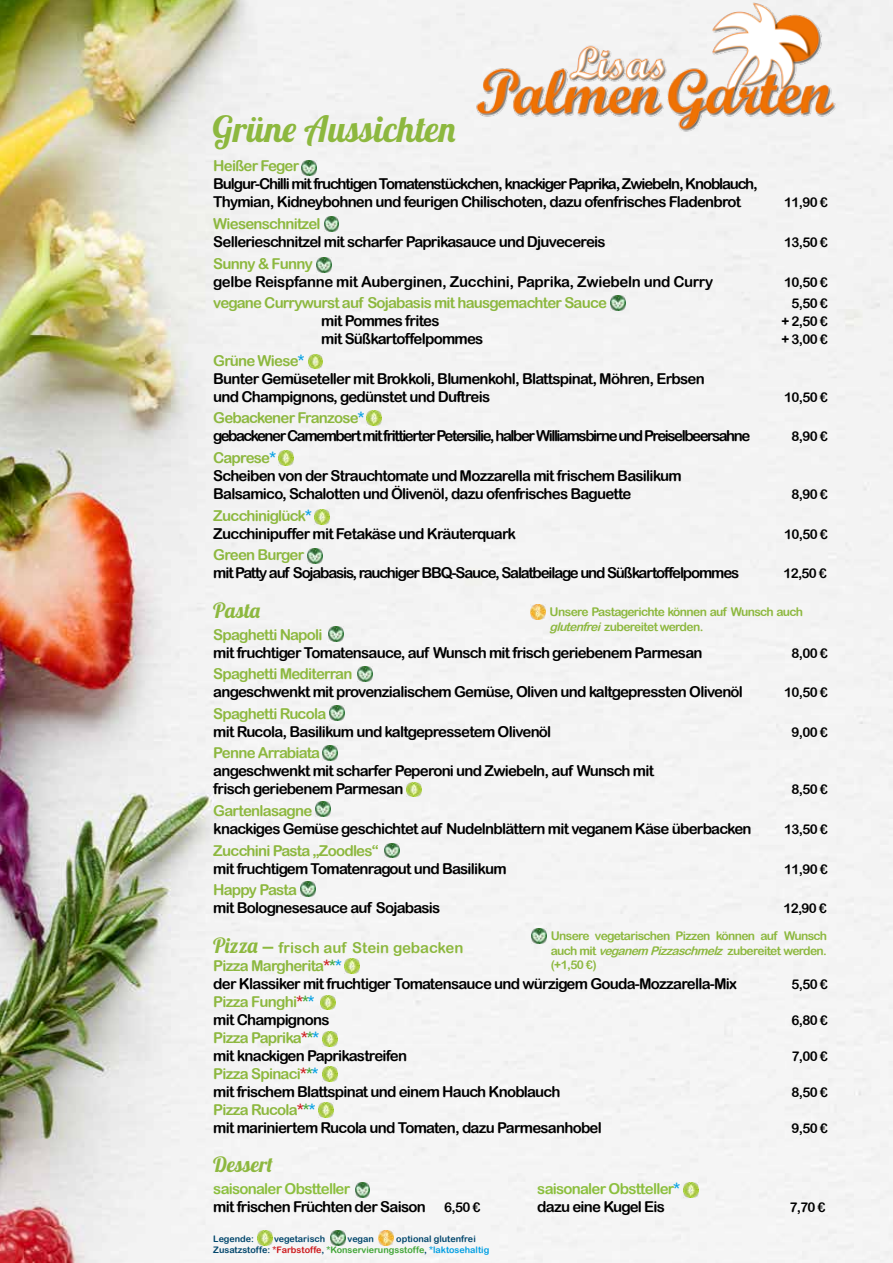
<style>
.page{position:relative;width:893px;height:1263px;background:#fff}
.page>*{position:absolute;margin:0;border:0;box-sizing:border-box;transform-origin:0 0}
.t1{font:36px "Lobster 1.4";color:#8db83f}
.t2{font:21px "Lobster 1.4";color:#8db83f}
.t3{font:15px/18px "Arial Rounded MT Bold";letter-spacing:-.05em;color:#000}
.t4{font:15px/18px "Arial Rounded MT Bold";letter-spacing:-.075em;color:#000}
.t5{font:15px "Arial Rounded MT Bold";letter-spacing:-.05em;color:#8db83f}
.t6{font:15px/18px "Arial Rounded MT Bold";letter-spacing:-.095em;color:#000}
.t7{font:15px "Arial Rounded MT Bold";letter-spacing:-.025em;color:#000}
.t8{font:15px "Arial Rounded MT Bold";letter-spacing:-.05em;color:#8cbf3f}
.t9{font:13.5px "Arial Rounded MT Bold";letter-spacing:-.05em;color:#000}
.t10{font:12px/14.4px "Arial Rounded MT Bold";letter-spacing:-.05em;color:#8db83f}
.t11{font:9px/10.8px "Arial Rounded MT Bold";color:#00456b}
.s1{color:#8db83f}
.s2{color:#009fe3}
.s3{font-style:italic}
.s4{font-family:"Lobster 1.4";font-size:21px;color:#8db83f}
.s5{font-family:"Script MT Bold";font-size:21px;color:#8db83f}
.s6{color:#cd171a}
.s7{color:#3fa535}
.s8{font-size:13.5px}
</style>
<div class="page">
<img style="left:0;top:0;width:893px;height:1263px">
<img style="left:406px;top:782px;width:15px;height:15px">
<img style="left:318px;top:1102px;width:15px;height:15px">
<img style="left:357px;top:666px;width:15px;height:15px">
<img style="left:315px;top:801px;width:15px;height:15px">
<img style="left:324px;top:217px;width:15px;height:15px">
<img style="left:317px;top:257px;width:14px;height:15px">
<img style="left:344px;top:958px;width:15px;height:15px">
<img style="left:321px;top:995px;width:15px;height:15px">
<img style="left:323px;top:1031px;width:15px;height:15px">
<img style="left:323px;top:1066px;width:15px;height:15px">
<img style="left:257px;top:1231px;width:15px;height:14px">
<img style="left:378px;top:1231px;width:15px;height:14px">
<img style="left:328px;top:626px;width:15px;height:15px">
<img style="left:323px;top:745px;width:15px;height:15px">
<img style="left:330px;top:706px;width:14px;height:15px">
<img style="left:385px;top:843px;width:15px;height:15px">
<img style="left:355px;top:1182px;width:15px;height:15px">
<img style="left:308px;top:354px;width:15px;height:15px">
<img style="left:301px;top:881px;width:14px;height:15px">
<img style="left:684px;top:1182px;width:14px;height:15px">
<img style="left:610px;top:296px;width:15px;height:14px">
<img style="left:307px;top:549px;width:15px;height:14px">
<img style="left:367px;top:410px;width:15px;height:15px">
<img style="left:279px;top:451px;width:14px;height:15px">
<img style="left:315px;top:509px;width:15px;height:15px">
<img style="left:531px;top:928px;width:15px;height:15px">
<img style="left:302px;top:161px;width:15px;height:14px">
<img style="left:530px;top:604px;width:15px;height:15px">
<img style="left:330px;top:1231px;width:15px;height:14px">
<img style="left:429px;top:0;width:440px;height:133px">
<h1 class="t1" style="left:213px;top:106px;width:244px">Grüne Aussichten</h1>
<p class="t5" style="left:213px;top:157px;width:87px">Heißer Feger</p>
<p class="t4" style="left:213px;top:175px;width:546px">Bulgur-Chilli mit fruchtigen Tomatenstückchen, knackiger Paprika, Zwiebeln, Knoblauch,<br>Thymian, Kidneybohnen und feurigen Chilischoten, dazu ofenfrisches Fladenbrot</p>
<p class="t9" style="left:784px;top:195px;width:45px">11,90 €</p>
<p class="t5" style="left:213px;top:215px;width:109px">Wiesenschnitzel</p>
<p class="t3" style="left:213px;top:233px;width:394px">Sellerieschnitzel mit scharfer Paprikasauce und Djuvecereis</p>
<p class="t9" style="left:784px;top:234px;width:45px">13,50 €</p>
<p class="t5" style="left:213px;top:254px;width:101px">Sunny &amp; Funny</p>
<p class="t7" style="left:213px;top:272px;width:501px">gelbe Reispfanne mit Auberginen, Zucchini, Paprika, Zwiebeln und Curry</p>
<p class="t9" style="left:784px;top:274px;width:45px">10,50 €</p>
<p class="t5" style="left:213px;top:294px;width:395px">vegane Currywurst auf Sojabasis mit hausgemachter Sauce</p>
<p class="t9" style="left:791px;top:295px;width:38px">5,50 €</p>
<p class="t3" style="left:321px;top:312px;width:120px">mit Pommes frites</p>
<p class="t9" style="left:781px;top:313px;width:48px">+ 2,50 €</p>
<p class="t3" style="left:321px;top:330px;width:164px">mit Süßkartoffelpommes</p>
<p class="t9" style="left:781px;top:331px;width:48px">+ 3,00 €</p>
<p class="t3" style="left:213px;top:351px;width:493px"><span class="s1">Grüne Wiese</span><span class="s2">*<br></span>Bunter Gemüseteller mit Brokkoli, Blumenkohl, Blattspinat, Möhren, Erbsen und Champignons, gedünstet und Duftreis</p>
<p class="t9" style="left:784px;top:389px;width:45px">10,50 €</p>
<p class="t6" style="left:213px;top:409px;width:539px"><span class="s1">Gebackener Franzose</span><span class="s2">*<br></span>gebackener Camembert mit frittierter Petersilie, halber Williamsbirne und Preiselbeersahne</p>
<p class="t3" style="left:213px;top:449px;width:470px"><span class="s1">Caprese</span><span class="s2">*<br></span>Scheiben von der Strauchtomate und Mozzarella mit frischem Basilikum<br>Balsamico, Schalotten und Ölivenöl, dazu ofenfrisches Baguette</p>
<p class="t3" style="left:213px;top:506px;width:304px"><span class="s1">Zucchiniglück</span><span class="s2">*<br></span>Zucchinipuffer mit Fetakäse und Kräuterquark</p>
<p class="t9" style="left:791px;top:429px;width:38px">8,90 €</p>
<p class="t9" style="left:791px;top:486px;width:38px">8,90 €</p>
<p class="t9" style="left:784px;top:526px;width:45px">10,50 €</p>
<p class="t5" style="left:213px;top:546px;width:92px">Green Burger</p>
<p class="t4" style="left:213px;top:564px;width:528px">mit Patty auf Sojabasis, rauchiger BBQ-Sauce, Salatbeilage und Süßkartoffelpommes</p>
<p class="t9" style="left:783px;top:565px;width:45px">12,50 €</p>
<h2 class="t2" style="left:213px;top:597px;width:48px">Pasta</h2>
<p class="t5" style="left:213px;top:625px;width:111px">Spaghetti Napoli</p>
<p class="t3" style="left:213px;top:643px;width:491px">mit fruchtiger Tomatensauce, auf Wunsch mit frisch geriebenem Parmesan</p>
<p class="t9" style="left:791px;top:645px;width:38px">8,00 €</p>
<p class="t5" style="left:213px;top:665px;width:141px">Spaghetti Mediterran</p>
<p class="t3" style="left:213px;top:683px;width:531px">angeschwenkt mit provenzialischem Gemüse, Oliven und kaltgepressten Olivenöl</p>
<p class="t9" style="left:784px;top:684px;width:45px">10,50 €</p>
<p class="t5" style="left:213px;top:704px;width:115px">Spaghetti Rucola</p>
<p class="t3" style="left:213px;top:722px;width:340px">mit Rucola, Basilikum und kaltgepressetem Olivenöl</p>
<p class="t9" style="left:791px;top:724px;width:38px">9,00 €</p>
<p class="t5" style="left:213px;top:744px;width:108px">Penne Arrabiata</p>
<p class="t3" style="left:213px;top:762px;width:442px">angeschwenkt mit scharfer Peperoni und Zwiebeln, auf Wunsch mit frisch geriebenem Parmesan</p>
<p class="t10" style="left:550px;top:605px;width:255px">Unsere Pastagerichte können auf Wunsch auch <span class="s3">glutenfrei</span>zubereitet werden.</p>
<p class="t9" style="left:791px;top:781px;width:38px">8,50 €</p>
<p class="t5" style="left:213px;top:802px;width:100px">Gartenlasagne</p>
<p class="t3" style="left:213px;top:819px;width:540px">knackiges Gemüse geschichtet auf Nudelnblättern mit veganem Käse überbacken</p>
<p class="t9" style="left:784px;top:821px;width:45px">13,50 €</p>
<p class="t5" style="left:213px;top:841px;width:167px">Zucchini Pasta „Zoodles“</p>
<p class="t3" style="left:213px;top:859px;width:295px">mit fruchtigem Tomatenragout und Basilikum</p>
<p class="t9" style="left:784px;top:861px;width:45px">11,90 €</p>
<p class="t5" style="left:213px;top:881px;width:85px">Happy Pasta</p>
<p class="t3" style="left:213px;top:899px;width:229px">mit Bolognesesauce auf Sojabasis</p>
<p class="t9" style="left:783px;top:900px;width:45px">12,90 €</p>
<p class="t3" style="left:213px;top:938px;width:525px"><span class="s4">Pizza</span> <span class="s5">–</span> <span class="s1">frisch auf Stein gebacken<br>Pizza Margherita</span><span class="s6">*</span><span class="s7">*</span><span class="s2">*<br></span>der Klassiker mit fruchtiger Tomatensauce und würzigem Gouda-Mozzarella-Mix</p>
<p class="t10" style="left:551px;top:929px;width:278px;text-align:justify">Unsere vegetarischen Pizzen können auf Wunsch auch mit <span class="s3">veganem Pizzaschmelz</span> zubereitet werden. (+1,50 €)</p>
<p class="t9" style="left:791px;top:976px;width:38px">5,50 €</p>
<p class="t3" style="left:213px;top:992px;width:118px"><span class="s1">Pizza Funghi</span><span class="s6">*</span><span class="s7">*</span><span class="s2">* </span>mit Champignons</p>
<p class="t3" style="left:213px;top:1028px;width:195px"><span class="s1">Pizza Paprika</span><span class="s6">*</span><span class="s7">*</span><span class="s2">*<br></span>mit knackigen Paprikastreifen</p>
<p class="t3" style="left:213px;top:1064px;width:349px"><span class="s1">Pizza Spinaci</span><span class="s6">*</span><span class="s7">*</span><span class="s2">*<br></span>mit frischem Blattspinat und einem Hauch Knoblauch</p>
<p class="t3" style="left:213px;top:1100px;width:390px"><span class="s1">Pizza Rucola</span><span class="s6">*</span><span class="s7">*</span><span class="s2">*<br></span>mit mariniertem Rucola und Tomaten, dazu Parmesanhobel</p>
<p class="t9" style="left:791px;top:1012px;width:38px">6,80 €</p>
<p class="t9" style="left:791px;top:1048px;width:38px">7,00 €</p>
<p class="t9" style="left:791px;top:1084px;width:38px">8,50 €</p>
<p class="t9" style="left:791px;top:1120px;width:38px">9,50 €</p>
<h2 class="t2" style="left:213px;top:1151px;width:61px">Dessert</h2>
<p class="t8" style="left:213px;top:1180px;width:139px">saisonaler Obstteller</p>
<p class="t8" style="left:537px;top:1180px;width:144px">saisonaler Obstteller<span class="s2">*</span></p>
<p class="t3" style="left:213px;top:1197px;width:269px">mit frischen Früchten der Saison <span class="s8">6,50 €</span></p>
<p class="t3" style="left:537px;top:1197px;width:129px">dazu eine Kugel Eis</p>
<p class="t9" style="left:789px;top:1199px;width:38px">7,70 €</p>
<p class="t11" style="left:213px;top:1233px;width:42px">Legende:</p>
<p class="t11" style="left:274px;top:1233px;width:53px">vegetarisch</p>
<p class="t11" style="left:348px;top:1233px;width:28px">vegan</p>
<p class="t11" style="left:213px;top:1233px;width:278px;text-indent:183px">optional glutenfrei<br>Zusatzstoffe: <span class="s6">*Farbstoffe</span>, <span class="s7">*Konservierungsstoffe</span>, <span class="s2">*laktosehaltig</span></p>
</div>
